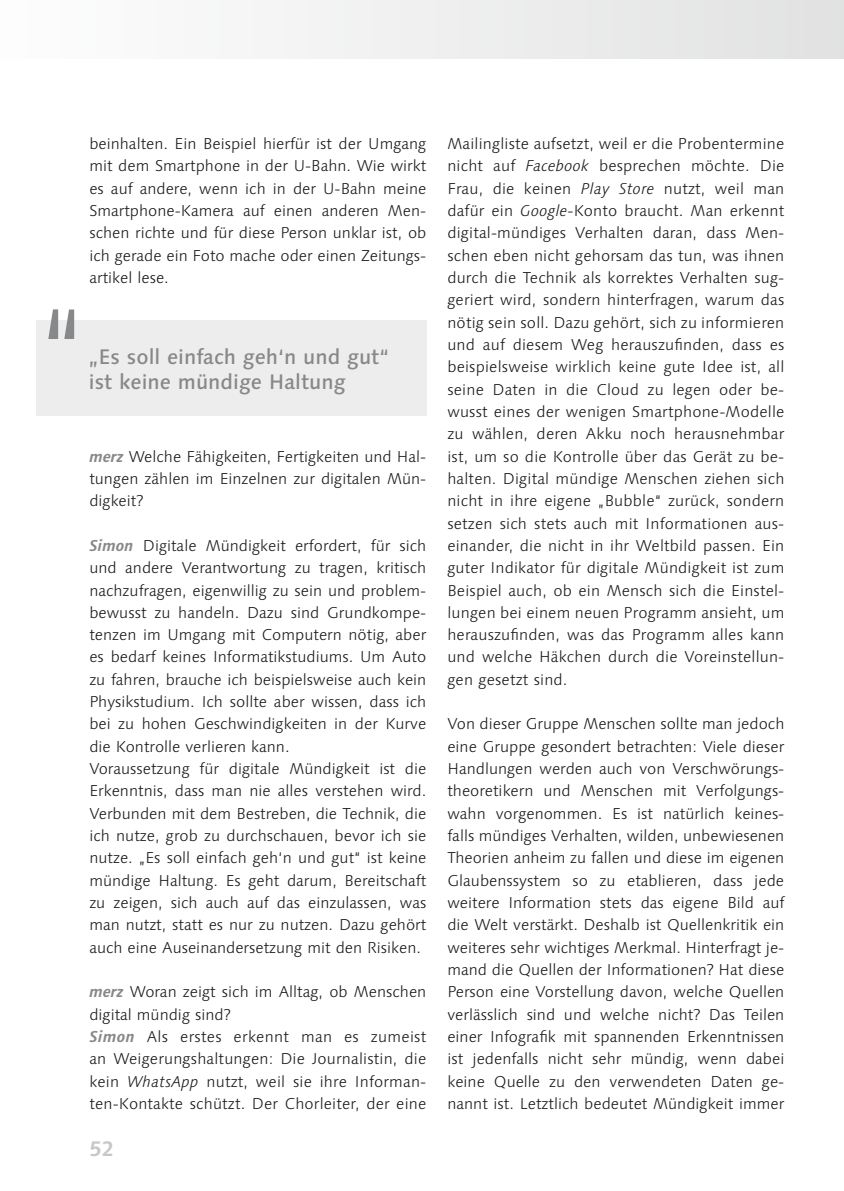
<style>
.page{position:relative;width:844px;height:1191px;background:#fff}
.page>*{position:absolute;margin:0;border:0;box-sizing:border-box;transform-origin:0 0}
.copy{font:300 126px "Linotype Syntax";color:#87888a}
.Ü1_subline_grau{font:500 21px "Linotype Syntax";color:#87888a}
.Seitenzahlen{font:700 21px "Linotype Syntax";color:#c6c7c9}
.text{font:300 15.75px/22.4px "Linotype Syntax";color:#1a171c;text-align:justify}
.s1{font-weight:700;font-style:italic;color:#87888a}
.s2{font-style:italic}
</style>
<div class="page">
<div style="left:0;top:0;width:843px;height:59px;background:linear-gradient(to right,#fefefe,#e1e2e2)"></div>
<div style="left:36px;top:320px;width:390px;height:96px;background:#ededee"></div>
<p class="copy" style="left:36px;top:279px;width:54px">“</p>
<p class="text" style="left:89px;top:132px;width:338px">beinhalten. Ein Beispiel hierfür ist der Umgang mit dem Smartphone in der U-Bahn. Wie wirkt es auf andere, wenn ich in der U-Bahn meine Smartphone-Kamera auf einen anderen Men&shy;schen richte und für diese Person unklar ist, ob ich gerade ein Foto mache oder einen Zeitungs&shy;artikel lese.</p>
<p class="Ü1_subline_grau" style="left:89px;top:344px;width:302px">„Es soll einfach geh‘n und gut“</p>
<p class="Ü1_subline_grau" style="left:89px;top:369px;width:258px">ist keine mündige Haltung</p>
<p class="text" style="left:89px;top:445px;width:338px"><span class="s1">merz</span> Welche Fähigkeiten, Fertigkeiten und Hal&shy;tungen zählen im Einzelnen zur digitalen Mün&shy;digkeit?</p>
<p class="text" style="left:89px;top:534px;width:338px"><span class="s1">Simon</span> Digitale Mündigkeit erfordert, für sich und andere Verantwortung zu tragen, kritisch nachzufragen, eigenwillig zu sein und problem&shy;bewusst zu handeln. Dazu sind Grundkompe&shy;tenzen im Umgang mit Computern nötig, aber es bedarf keines Informatikstudiums. Um Auto zu fahren, brauche ich beispielsweise auch kein Physikstudium. Ich sollte aber wissen, dass ich bei zu hohen Geschwindigkeiten in der Kurve die Kontrolle verlieren kann.</p>
<p class="text" style="left:89px;top:757px;width:338px">Voraussetzung für digitale Mündigkeit ist die Erkenntnis, dass man nie alles verstehen wird.<br>Verbunden mit dem Bestreben, die Technik, die ich nutze, grob zu durchschauen, bevor ich sie nutze. „Es soll einfach geh‘n und gut“ ist keine mündige Haltung. Es geht darum, Bereitschaft zu zeigen, sich auch auf das einzulassen, was man nutzt, statt es nur zu nutzen. Dazu gehört auch eine Auseinandersetzung mit den Risiken.</p>
<p class="text" style="left:89px;top:981px;width:338px"><span class="s1">merz</span> Woran zeigt sich im Alltag, ob Menschen digital mündig sind?</p>
<p class="text" style="left:89px;top:1025px;width:338px"><span class="s1">Simon</span> Als erstes erkennt man es zumeist an Weigerungshaltungen: Die Journalistin, die kein <span class="s2">WhatsApp</span> nutzt, weil sie ihre Informan&shy;ten-Kontakte schützt. Der Chorleiter, der eine</p>
<p class="Seitenzahlen" style="left:89px;top:1136px;width:26px">52</p>
<p class="text" style="left:447px;top:132px;width:338px">Mailingliste aufsetzt, weil er die Probentermine nicht auf <span class="s2">Facebook</span> besprechen möchte. Die Frau, die keinen <span class="s2">Play Store</span> nutzt, weil man dafür ein <span class="s2">Google</span>-Konto braucht. Man erkennt digital-mündiges Verhalten daran, dass Men&shy;schen eben nicht gehorsam das tun, was ihnen durch die Technik als korrektes Verhalten sug&shy;geriert wird, sondern hinterfragen, warum das nötig sein soll. Dazu gehört, sich zu informieren und auf diesem Weg herauszufinden, dass es beispielsweise wirklich keine gute Idee ist, all seine Daten in die Cloud zu legen oder be&shy;wusst eines der wenigen Smartphone-Modelle zu wählen, deren Akku noch herausnehmbar ist, um so die Kontrolle über das Gerät zu be&shy;halten. Digital mündige Menschen ziehen sich nicht in ihre eigene „Bubble“ zurück, sondern setzen sich stets auch mit Informationen aus&shy;einander, die nicht in ihr Weltbild passen. Ein guter Indikator für digitale Mündigkeit ist zum Beispiel auch, ob ein Mensch sich die Einstel&shy;lungen bei einem neuen Programm ansieht, um herauszufinden, was das Programm alles kann und welche Häkchen durch die Voreinstellun&shy;gen gesetzt sind.</p>
<p class="text" style="left:447px;top:713px;width:338px">Von dieser Gruppe Menschen sollte man jedoch eine Gruppe gesondert betrachten: Viele dieser Handlungen werden auch von Verschwörungs&shy;theoretikern und Menschen mit Verfolgungs&shy;wahn vorgenommen. Es ist natürlich keines&shy;falls mündiges Verhalten, wilden, unbewiesenen Theorien anheim zu fallen und diese im eigenen Glaubenssystem so zu etablieren, dass jede weitere Information stets das eigene Bild auf die Welt verstärkt. Deshalb ist Quellenkritik ein weiteres sehr wichtiges Merkmal. Hinterfragt je&shy;mand die Quellen der Informationen? Hat diese Person eine Vorstellung davon, welche Quellen verlässlich sind und welche nicht? Das Teilen einer Infografik mit spannenden Erkenntnissen ist jedenfalls nicht sehr mündig, wenn dabei keine Quelle zu den verwendeten Daten ge&shy;nannt ist. Letztlich bedeutet Mündigkeit immer</p>
</div>
